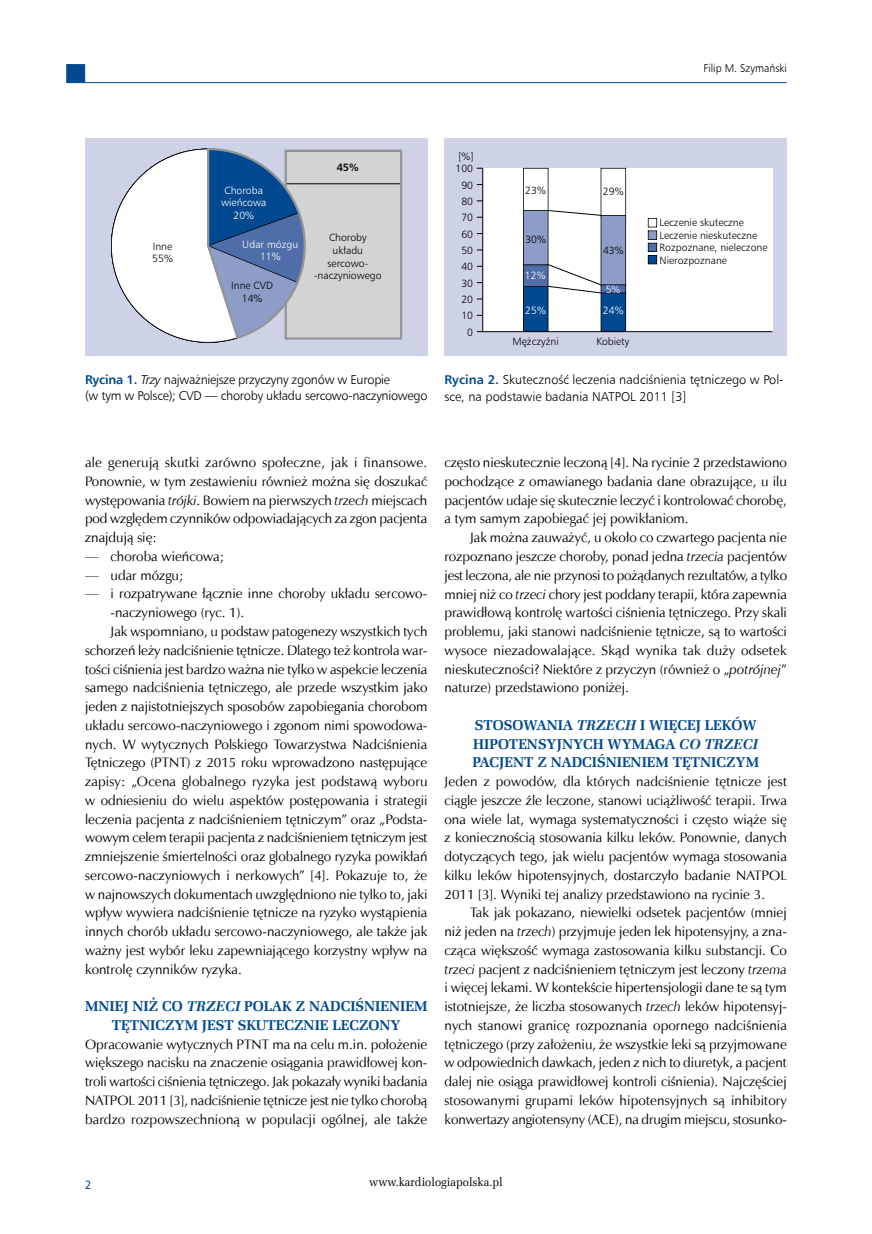
<style>
.page{position:relative;width:872px;height:1234px;background:#fff}
.page>*{position:absolute;margin:0;border:0;box-sizing:border-box;transform-origin:0 0}
.t1{font:700 14.25px/18.8px "Zapf Ellipt EU";color:#004990;text-align:center}
.t2{font:13.65px/18.8px "Zapf Humnst EU";color:#000;text-align:justify}
.t3{font:12.75px/16.5px "Humnst 777 Lt EU";letter-spacing:-.02em;color:#000}
.t4{font:12.75px/16.5px "Humnst 777 Lt EU";color:#000}
.t5{font:12px "Zapf Ellipt EU";color:#000;scale:.95 1}
.t6{font:12px "Humnst 777 EU";color:#004990;scale:.9 1}
.t7{font:11.25px "Humnst 777 Lt EU";color:#000;scale:.95 1}
.t8{font:10.5px/16.4px "Humnst 777 Lt EU";color:#000;text-align:center}
.t9{font:10.5px/12.6px "Humnst 777 Lt EU";color:#fff;text-align:center}
.t10{font:700 10.5px "Humnst 777 EU";color:#000}
.s1{font-family:"Humnst 777 EU";font-weight:700;color:#004990}
.s2{font-style:italic}
</style>
<div class="page">
<hr style="left:85px;top:82px;width:702px;height:1px;background:#004990">
<div style="left:66px;top:64px;width:19px;height:19px;background:#004990;border:1px solid #004990"></div>
<div style="left:85px;top:138px;width:342px;height:217px;background:#cdd2e7"></div>
<svg style="left:111px;top:148px;width:291px;height:194px;background:#b8c3d3"></svg>
<div style="left:444px;top:138px;width:343px;height:217px;background:#cdd2e7"></div>
<div style="left:482px;top:167px;width:291px;height:165px;background:#fff"></div>
<svg style="left:523px;top:168px;width:103px;height:163px;background:#bac6d8"></svg>
<svg style="left:648px;top:218px;width:9px;height:46px"></svg>
<p class="t8" style="left:152px;top:239px;width:22px;line-height:12.6px;text-align:left">Inne<br>55%</p>
<p class="t9" style="left:221px;top:184px;width:47px">Choroba wieńcowa<br>20%</p>
<p class="t9" style="left:242px;top:237px;width:57px">Udar mózgu<br>11%</p>
<p class="t8" style="left:231px;top:279px;width:43px;line-height:12.6px">Inne CVD<br>14%</p>
<p class="t10" style="left:337px;top:161px;width:23px">45%</p>
<p class="t8" style="left:314px;top:231px;width:69px;line-height:12.6px">Choroby układu sercowo--naczyniowego</p>
<p class="t8" style="left:458px;top:148px;width:17px">[%]</p>
<p class="t8" style="left:455px;top:160px;width:19px;text-align:right">100<br>90<br>80<br>70<br>60<br>50<br>40<br>30<br>20<br>10<br>0</p>
<p class="t7" style="left:703px;top:61px;width:89px">Filip M. Szymański</p>
<p class="t8" style="left:525px;top:182px;width:22px">23%</p>
<p class="t8" style="left:525px;top:230px;width:22px">30%</p>
<p class="t9" style="left:525px;top:268px;width:22px">12%</p>
<p class="t9" style="left:525px;top:304px;width:22px">25%</p>
<p class="t8" style="left:603px;top:183px;width:22px">29%</p>
<p class="t8" style="left:603px;top:242px;width:22px">43%</p>
<p class="t9" style="left:605px;top:283px;width:16px">5%</p>
<p class="t9" style="left:603px;top:304px;width:22px">24%</p>
<p class="t8" style="left:512px;top:332px;width:48px">Mężczyźni</p>
<p class="t8" style="left:596px;top:332px;width:34px">Kobiety</p>
<p class="t8" style="left:659px;top:216px;width:109px;line-height:12.6px;text-align:left">Leczenie skuteczne<br>Leczenie nieskuteczne<br>Rozpoznane, nieleczone<br>Nierozpoznane</p>
<p class="t3" style="left:85px;top:371px;width:344px"><span class="s1">Rycina 1.</span> <span class="s2">Trzy</span> najważniejsze przyczyny zgonów w Europie<br>(w tym w Polsce); CVD — choroby układu sercowo-naczyniowego</p>
<p class="t4" style="left:444px;top:371px;width:340px"><span class="s1">Rycina 2.</span> Skuteczność leczenia nadciśnienia tętniczego w Pol&shy;sce, na podstawie badania NATPOL 2011 [3]</p>
<p class="t2" style="left:85px;top:453px;width:344px">ale generują skutki zarówno społeczne, jak i finansowe.<br>Ponownie, w tym zestawieniu również można się doszukać występowania <span class="s2">trójki</span>. Bowiem na pierwszych <span class="s2">trzech</span> miejscach pod względem czynników odpowiadających za zgon pacjenta znajdują się:</p>
<p class="t2" style="left:85px;top:547px;width:141px">— choroba wieńcowa;</p>
<p class="t2" style="left:85px;top:565px;width:100px">— udar mózgu;</p>
<p class="t2" style="left:85px;top:584px;width:344px">— i rozpatrywane łącznie inne choroby układu sercowo-</p>
<p class="t2" style="left:111px;top:603px;width:135px">-naczyniowego (ryc. 1).</p>
<p class="t2" style="left:111px;top:621px;width:318px">Jak wspomniano, u podstaw patogenezy wszystkich tych</p>
<p class="t2" style="left:85px;top:640px;width:344px">schorzeń leży nadciśnienie tętnicze. Dlatego też kontrola war-</p>
<p class="t2" style="left:85px;top:659px;width:344px">tości ciśnienia jest bardzo ważna nie tylko w aspekcie leczenia</p>
<p class="t2" style="left:85px;top:678px;width:344px">samego nadciśnienia tętniczego, ale przede wszystkim jako</p>
<p class="t2" style="left:85px;top:697px;width:344px">jeden z najistotniejszych sposobów zapobiegania chorobom</p>
<p class="t2" style="left:85px;top:715px;width:344px">układu sercowo-naczyniowego i zgonom nimi spowodowa-</p>
<p class="t2" style="left:85px;top:734px;width:344px">nych. W wytycznych Polskiego Towarzystwa Nadciśnienia</p>
<p class="t2" style="left:85px;top:753px;width:344px">Tętniczego (PTNT) z 2015 roku wprowadzono następujące</p>
<p class="t2" style="left:85px;top:772px;width:344px">zapisy: „Ocena globalnego ryzyka jest podstawą wyboru</p>
<p class="t2" style="left:85px;top:790px;width:344px">w odniesieniu do wielu aspektów postępowania i strategii</p>
<p class="t2" style="left:85px;top:809px;width:344px">leczenia pacjenta z nadciśnieniem tętniczym” oraz „Podsta-</p>
<p class="t2" style="left:85px;top:828px;width:344px">wowym celem terapii pacjenta z nadciśnieniem tętniczym jest</p>
<p class="t2" style="left:85px;top:846px;width:344px">zmniejszenie śmiertelności oraz globalnego ryzyka powikłań</p>
<p class="t2" style="left:85px;top:865px;width:344px">sercowo-naczyniowych i nerkowych” [4]. Pokazuje to, że</p>
<p class="t2" style="left:85px;top:884px;width:344px">w najnowszych dokumentach uwzględniono nie tylko to, jaki</p>
<p class="t2" style="left:85px;top:903px;width:344px">wpływ wywiera nadciśnienie tętnicze na ryzyko wystąpienia</p>
<p class="t2" style="left:85px;top:922px;width:344px">innych chorób układu sercowo-naczyniowego, ale także jak</p>
<p class="t2" style="left:85px;top:940px;width:344px">ważny jest wybór leku zapewniającego korzystny wpływ na</p>
<p class="t2" style="left:85px;top:959px;width:158px">kontrolę czynników ryzyka.</p>
<p class="t1" style="left:85px;top:997px;width:344px">MNIEJ NIŻ CO <span class="s2">TRZECI</span> POLAK Z NADCIŚNIENIEM<br>TĘTNICZYM JEST SKUTECZNIE LECZONY</p>
<p class="t2" style="left:85px;top:1034px;width:344px">Opracowanie wytycznych PTNT ma na celu m.in. położenie większego nacisku na znaczenie osiągania prawidłowej kon&shy;troli wartości ciśnienia tętniczego. Jak pokazały wyniki badania NATPOL 2011 [3], nadciśnienie tętnicze jest nie tylko chorobą bardzo rozpowszechnioną w populacji ogólnej, ale także</p>
<p class="t2" style="left:444px;top:453px;width:344px">często nieskutecznie leczoną [4]. Na rycinie 2 przedstawiono pochodzące z omawianego badania dane obrazujące, u ilu pacjentów udaje się skutecznie leczyć i kontrolować chorobę, a tym samym zapobiegać jej powikłaniom.</p>
<p class="t2" style="left:444px;top:528px;width:344px;text-indent:25px">Jak można zauważyć, u około co czwartego pacjenta nie rozpoznano jeszcze choroby, ponad jedna <span class="s2">trzecia</span> pacjentów jest leczona, ale nie przynosi to pożądanych rezultatów, a tylko mniej niż co <span class="s2">trzeci</span> chory jest poddany terapii, która zapewnia prawidłową kontrolę wartości ciśnienia tętniczego. Przy skali problemu, jaki stanowi nadciśnienie tętnicze, są to wartości wysoce niezadowalające. Skąd wynika tak duży odsetek nieskuteczności? Niektóre z przyczyn (również o „<span class="s2">potrójnej</span>” naturze) przedstawiono poniżej.</p>
<p class="t1" style="left:472px;top:715px;width:288px;text-align:left">STOSOWANIA <span class="s2">TRZECH</span> I WIĘCEJ LEKÓW<br>HIPOTENSYJNYCH WYMAGA <span class="s2">CO TRZECI<br></span>PACJENT Z NADCIŚNIENIEM TĘTNICZYM</p>
<p class="t2" style="left:444px;top:771px;width:344px">Jeden z powodów, dla których nadciśnienie tętnicze jest ciągle jeszcze źle leczone, stanowi uciążliwość terapii. Trwa ona wiele lat, wymaga systematyczności i często wiąże się z koniecznością stosowania kilku leków. Ponownie, danych dotyczących tego, jak wielu pacjentów wymaga stosowania kilku leków hipotensyjnych, dostarczyło badanie NATPOL 2011 [3]. Wyniki tej analizy przedstawiono na rycinie 3.</p>
<p class="t2" style="left:444px;top:903px;width:344px;text-indent:25px">Tak jak pokazano, niewielki odsetek pacjentów (mniej niż jeden na <span class="s2">trzech</span>) przyjmuje jeden lek hipotensyjny, a zna&shy;cząca większość wymaga zastosowania kilku substancji. Co <span class="s2">trzeci</span> pacjent z nadciśnieniem tętniczym jest leczony <span class="s2">trzema </span>i więcej lekami. W kontekście hipertensjologii dane te są tym istotniejsze, że liczba stosowanych <span class="s2">trzech</span> leków hipotensyj&shy;nych stanowi granicę rozpoznania opornego nadciśnienia tętniczego (przy założeniu, że wszystkie leki są przyjmowane w odpowiednich dawkach, jeden z nich to diuretyk, a pacjent dalej nie osiąga prawidłowej kontroli ciśnienia). Najczęściej stosowanymi grupami leków hipotensyjnych są inhibitory konwertazy angiotensyny (ACE), na drugim miejscu, stosunko-</p>
<p class="t6" style="left:85px;top:1176px;width:8px">2</p>
<p class="t5" style="left:369px;top:1173px;width:142px">www.kardiologiapolska.pl</p>
</div>
